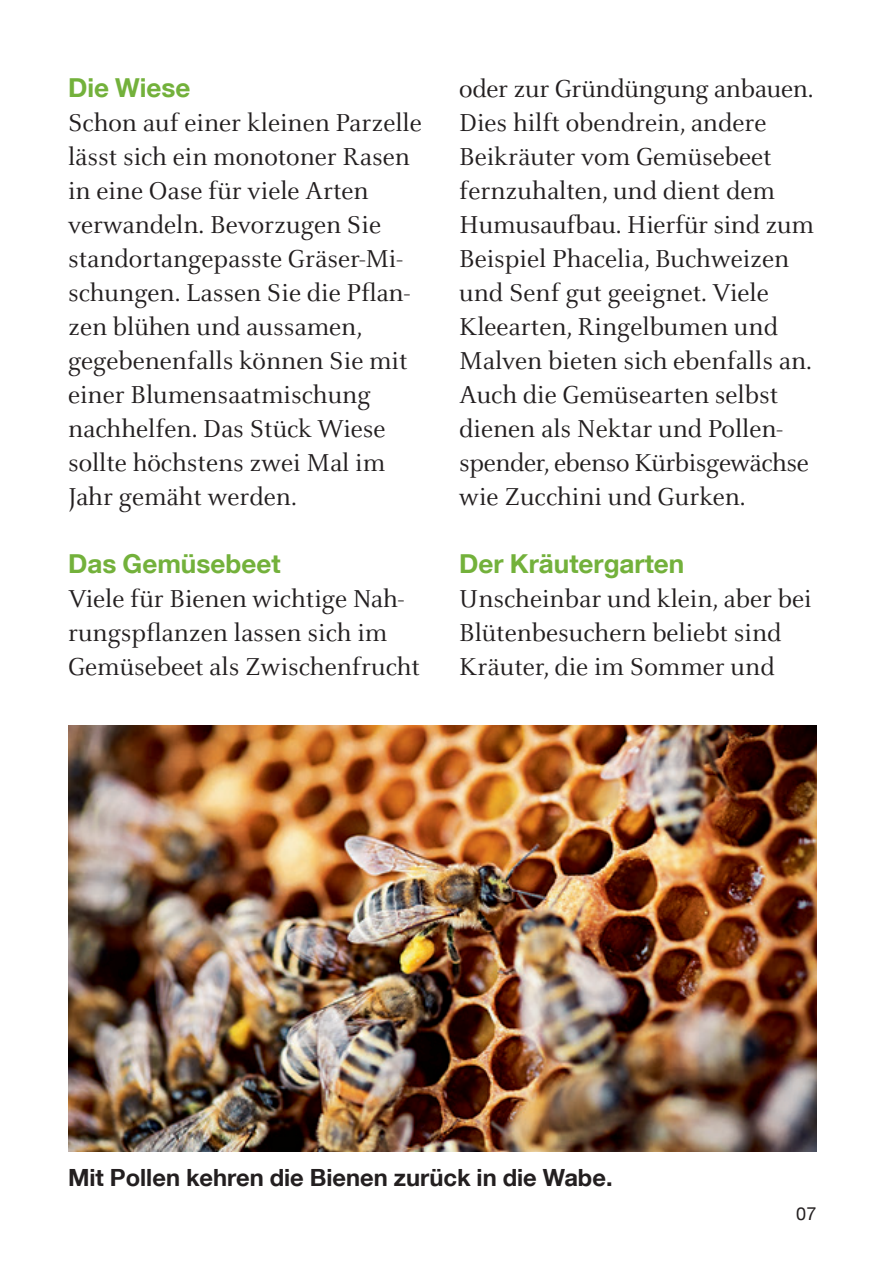
<style>
.page{position:relative;width:893px;height:1263px;background:#fff}
.page>*{position:absolute;margin:0;border:0;box-sizing:border-box;transform-origin:0 0}
.t1{font:27px/33.9px "Celeste";color:#231f20}
.t2{font:700 26.1px "Helvetica Neue LT Com";color:#73b13b}
.t3{font:700 23.7px "Helvetica Neue LT Com";color:#231f20}
.t4{font:18px "Helvetica Neue LT Com";color:#231f20}
</style>
<div class="page">
<img style="left:68px;top:725px;width:748px;height:426px">
<p class="t2" style="left:68px;top:71px;width:124px">Die Wiese</p>
<p class="t1" style="left:68px;top:107px;width:355px">Schon auf einer kleinen Parzelle lässt sich ein monotoner Rasen in eine Oase für viele Arten verwandeln. Bevorzugen Sie standortangepasste Gräser-Mi&shy;schungen. Lassen Sie die Pflan&shy;zen blühen und aussamen, gegebenenfalls können Sie mit einer Blumensaatmischung nachhelfen. Das Stück Wiese sollte höchstens zwei Mal im<br>Jahr gemäht werden.</p>
<p class="t2" style="left:68px;top:547px;width:214px">Das Gemüsebeet</p>
<p class="t1" style="left:68px;top:583px;width:354px">Viele für Bienen wichtige Nah&shy;rungspflanzen lassen sich im<br>Gemüsebeet als Zwischenfrucht</p>
<p class="t1" style="left:459px;top:73px;width:356px">oder zur Gründüngung anbauen.<br>Dies hilft obendrein, andere<br>Beikräuter vom Gemüsebeet fernzuhalten, und dient dem<br>Humusaufbau. Hierfür sind zum<br>Beispiel Phacelia, Buchweizen und Senf gut geeignet. Viele<br>Kleearten, Ringelbumen und<br>Malven bieten sich ebenfalls an.<br>Auch die Gemüsearten selbst dienen als Nektar und Pollen&shy;spender, ebenso Kürbisgewächse wie Zucchini und Gurken.</p>
<p class="t2" style="left:459px;top:547px;width:227px">Der Kräutergarten</p>
<p class="t1" style="left:459px;top:583px;width:354px">Unscheinbar und klein, aber bei<br>Blütenbesuchern beliebt sind<br>Kräuter, die im Sommer und</p>
<p class="t3" style="left:68px;top:1162px;width:546px">Mit Pollen kehren die Bienen zurück in die Wabe.</p>
<p class="t4" style="left:796px;top:1202px;width:22px">07</p>
</div>
